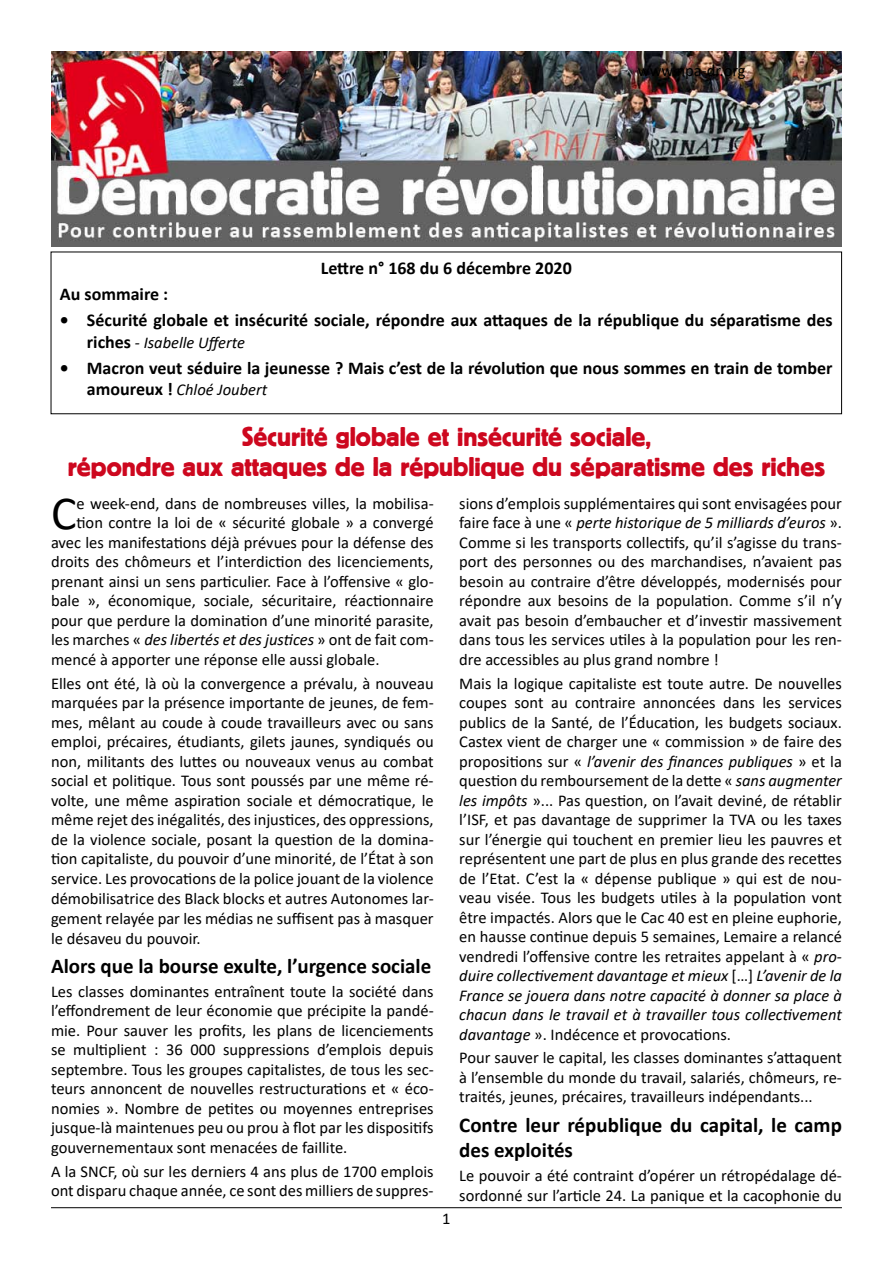
<style>
.page{position:relative;width:893px;height:1263px;background:#fff}
.page>*{position:absolute;margin:0;border:0;box-sizing:border-box;transform-origin:0 0}
.t1{font:47.7px "Calibri";color:#000}
.t2{font:27px/30px "Block BE";color:#cd071e;text-align:center}
.t3{font:700 21px/25.2px "Calibri";color:#000}
.t4{font:700 18px "Calibri";color:#000}
.t5{font:16.5px/19.5px "Calibri";color:#000;text-align:justify}
.t6{font:italic 16.5px "Calibri";color:#000}
.s1{font-weight:700;font-style:normal;font-size:18px}
.s2{font-style:italic}
</style>
<div class="page">
<hr style="left:51px;top:1207px;width:791px;height:1px;background:#000">
<img style="left:51px;top:51px;width:791px;height:195px">
<p class="t5" style="left:638px;top:61px;width:109px">www.npa-dr.org</p>
<p class="t4" style="left:321px;top:256px;width:253px">Lettre n° 168 du 6 décembre 2020</p>
<p class="t4" style="left:60px;top:281px;width:110px">Au sommaire :</p>
<p class="t4" style="left:60px;top:307px;width:774px">• Sécurité globale et insécurité sociale, répondre aux attaques de la république du séparatisme des</p>
<p class="t6" style="left:87px;top:331px;width:160px"><span class="s1">riches</span> - Isabelle Ufferte</p>
<p class="t4" style="left:60px;top:355px;width:774px">• Macron veut séduire la jeunesse ? Mais c’est de la révolution que nous sommes en train de tomber</p>
<p class="t6" style="left:87px;top:378px;width:182px"><span class="s1">amoureux !</span> Chloé Joubert</p>
<h2 class="t2" style="left:68px;top:421px;width:759px">Sécurité globale et insécurité sociale,<br>répondre aux attaques de la république du séparatisme des riches</h2>
<h1 class="t1" style="left:51px;top:480px;width:27px">C</h1>
<p class="t5" style="left:76px;top:493px;width:359px">e week-end, dans de nombreuses villes, la mobilisa-</p>
<p class="t5" style="left:76px;top:513px;width:359px">tion contre la loi de « sécurité globale » a convergé</p>
<p class="t5" style="left:51px;top:532px;width:384px">avec les manifestations déjà prévues pour la défense des</p>
<p class="t5" style="left:51px;top:552px;width:384px">droits des chômeurs et l’interdiction des licenciements,</p>
<p class="t5" style="left:51px;top:571px;width:384px">prenant ainsi un sens particulier. Face à l’offensive « glo-</p>
<p class="t5" style="left:51px;top:591px;width:384px">bale », économique, sociale, sécuritaire, réactionnaire</p>
<p class="t5" style="left:51px;top:610px;width:384px">pour que perdure la domination d’une minorité parasite,</p>
<p class="t5" style="left:51px;top:630px;width:384px">les marches « <span class="s2">des libertés et des justices</span> » ont de fait com-</p>
<p class="t5" style="left:51px;top:649px;width:330px">mencé à apporter une réponse elle aussi globale.</p>
<p class="t5" style="left:51px;top:673px;width:384px">Elles ont été, là où la convergence a prévalu, à nouveau marquées par la présence importante de jeunes, de fem&shy;mes, mêlant au coude à coude travailleurs avec ou sans emploi, précaires, étudiants, gilets jaunes, syndiqués ou non, militants des luttes ou nouveaux venus au combat social et politique. Tous sont poussés par une même ré&shy;volte, une même aspiration sociale et démocratique, le même rejet des inégalités, des injustices, des oppressions, de la violence sociale, posant la question de la domina&shy;tion capitaliste, du pouvoir d’une minorité, de l’État à son service. Les provocations de la police jouant de la violence démobilisatrice des Black blocks et autres Autonomes lar&shy;gement relayée par les médias ne suffisent pas à masquer le désaveu du pouvoir.</p>
<p class="t3" style="left:51px;top:953px;width:382px">Alors que la bourse exulte, l’urgence sociale</p>
<p class="t5" style="left:51px;top:981px;width:384px">Les classes dominantes entraînent toute la société dans l’effondrement de leur économie que précipite la pandé&shy;mie. Pour sauver les profits, les plans de licenciements se multiplient : 36 000 suppressions d’emplois depuis septembre. Tous les groupes capitalistes, de tous les sec&shy;teurs annoncent de nouvelles restructurations et « éco&shy;nomies ». Nombre de petites ou moyennes entreprises jusque-là maintenues peu ou prou à flot par les dispositifs gouvernementaux sont menacées de faillite.</p>
<p class="t5" style="left:51px;top:1161px;width:384px">A la SNCF, où sur les derniers 4 ans plus de 1700 emplois ont disparu chaque année, ce sont des milliers de suppres-</p>
<p class="t5" style="left:442px;top:1208px;width:10px">1</p>
<p class="t5" style="left:459px;top:493px;width:384px">sions d’emplois supplémentaires qui sont envisagées pour faire face à une « <span class="s2">perte historique de 5 milliards d’euros</span> ».<br>Comme si les transports collectifs, qu’il s’agisse du trans&shy;port des personnes ou des marchandises, n’avaient pas besoin au contraire d’être développés, modernisés pour répondre aux besoins de la population. Comme s’il n’y avait pas besoin d’embaucher et d’investir massivement dans tous les services utiles à la population pour les ren&shy;dre accessibles au plus grand nombre !</p>
<p class="t5" style="left:459px;top:673px;width:384px">Mais la logique capitaliste est toute autre. De nouvelles coupes sont au contraire annoncées dans les services publics de la Santé, de l’Éducation, les budgets sociaux.<br>Castex vient de charger une « commission » de faire des propositions sur « <span class="s2">l’avenir des finances publiques</span> » et la question du remboursement de la dette « <span class="s2">sans augmenter les impôts</span> »... Pas question, on l’avait deviné, de rétablir l’ISF, et pas davantage de supprimer la TVA ou les taxes sur l’énergie qui touchent en premier lieu les pauvres et représentent une part de plus en plus grande des recettes de l’Etat. C’est la « dépense publique » qui est de nou&shy;veau visée. Tous les budgets utiles à la population vont être impactés. Alors que le Cac 40 est en pleine euphorie, en hausse continue depuis 5 semaines, Lemaire a relancé vendredi l’offensive contre les retraites appelant à « <span class="s2">pro&shy;duire collectivement davantage et mieux</span> […] <span class="s2">L’avenir de la France se jouera dans notre capacité à donner sa place à chacun dans le travail et à travailler tous collectivement davantage</span> ». Indécence et provocations.</p>
<p class="t5" style="left:459px;top:1048px;width:384px">Pour sauver le capital, les classes dominantes s’attaquent à l’ensemble du monde du travail, salariés, chômeurs, re&shy;traités, jeunes, précaires, travailleurs indépendants...</p>
<p class="t3" style="left:459px;top:1112px;width:384px">Contre leur république du capital, le camp des exploités</p>
<p class="t5" style="left:459px;top:1165px;width:384px">Le pouvoir a été contraint d’opérer un rétropédalage dé&shy;sordonné sur l’article 24. La panique et la cacophonie du</p>
</div>
